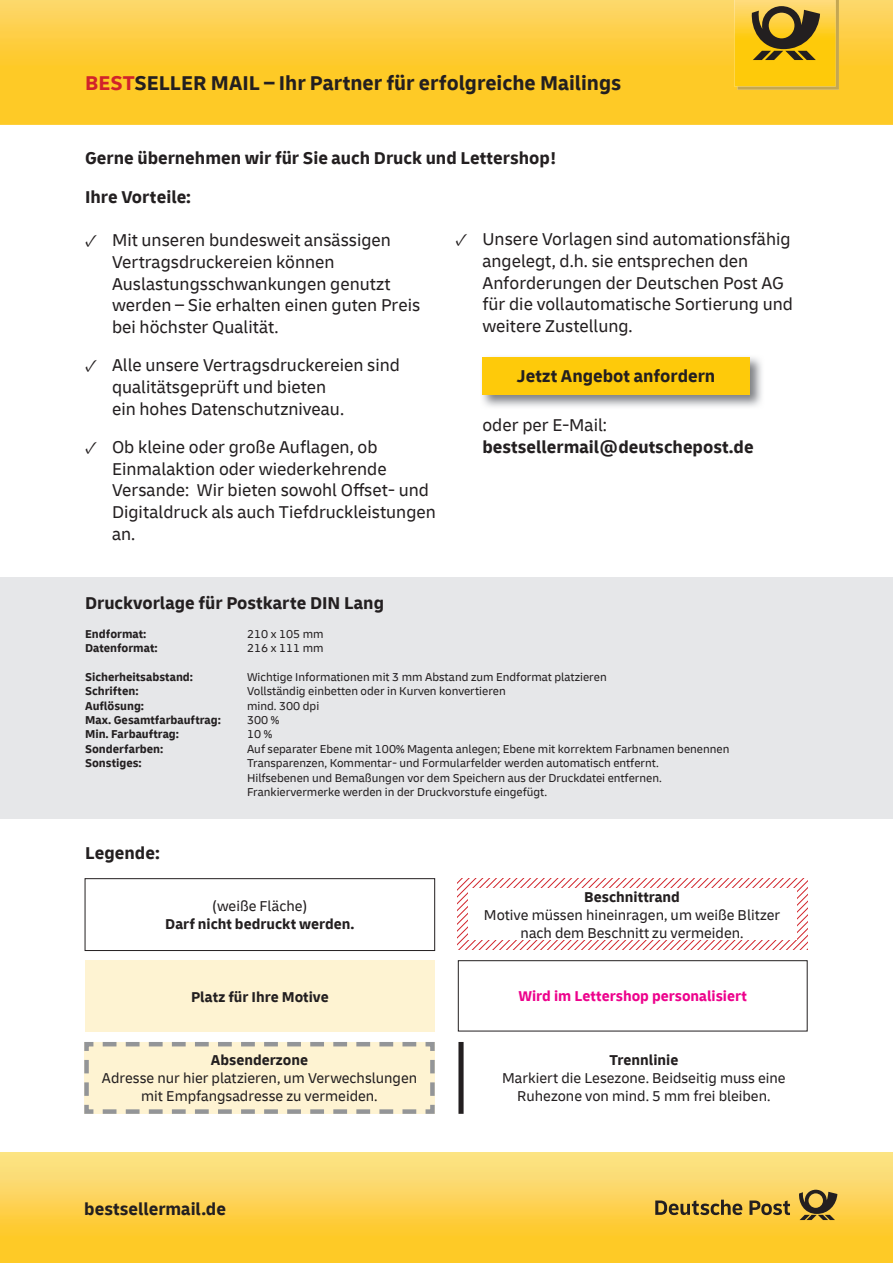
<style>
.page{position:relative;width:893px;height:1263px;background:#fff}
.page>*{position:absolute;margin:0;border:0;box-sizing:border-box;transform-origin:0 0}
.t1{font:700 21px "Delivery";color:#231f20}
.t2{font:18px/21.6px "Delivery";color:#231f20}
.t3{font:700 18px "Delivery";color:#231f20}
.t4{font:15px/18px "Delivery";color:#231f20;text-align:center}
.t5{font:700 15px "Delivery";color:#231f20}
.t6{font:700 15px "Delivery";color:#ed028c}
.t7{font:12px/14.4px "Delivery";color:#231f20}
.t8{font:700 12px "Delivery";color:#231f20}
.s1{color:#d1232a}
.s2{font-family:"Minion Pro"}
</style>
<div class="page">
<img style="left:0;top:0;width:893px;height:125px">
<div style="left:0;top:577px;width:893px;height:242px;background:#e6e7e9"></div>
<div style="left:85px;top:878px;width:350px;height:73px;border:1px solid #231f20"></div>
<div style="left:85px;top:960px;width:350px;height:72px;background:#fef3d2"></div>
<svg style="left:84px;top:1042px;width:351px;height:72px;background:#f4eacc"></svg>
<svg style="left:458px;top:879px;width:349px;height:71px"></svg>
<div style="left:468px;top:889px;width:328px;height:51px;background:#fff"></div>
<img style="left:0;top:1152px;width:893px;height:111px">
<svg style="left:655px;top:1190px;width:182px;height:30px;background:#c4a245"></svg>
<svg style="left:734px;top:0;width:105px;height:90px;background:#cfa928"></svg>
<div style="left:458px;top:1042px;width:6px;height:72px;background:#231f20"></div>
<div style="left:458px;top:960px;width:349px;height:71px;border:1px solid #231f20"></div>
<img style="left:482px;top:357px;width:280px;height:50px">
<div style="left:482px;top:357px;width:268px;height:38px;background:#feca0a"></div>
<p class="t1" style="left:85px;top:69px;width:538px"><span class="s1">BEST</span>SELLER MAIL – Ihr Partner für erfolgreiche Mailings</p>
<p class="t3" style="left:85px;top:146px;width:473px">Gerne übernehmen wir für Sie auch Druck und Lettershop!</p>
<p class="t3" style="left:85px;top:186px;width:108px">Ihre Vorteile:</p>
<p class="t2" style="left:112px;top:229px;width:310px;text-indent:-27px"><span class="s2">✓</span> Mit unseren bundesweit ansässigen<br>Vertragsdruckereien können<br>Auslastungsschwankungen genutzt werden – Sie erhalten einen guten Preis bei höchster Qualität.</p>
<p class="t2" style="left:112px;top:355px;width:290px;text-indent:-27px"><span class="s2">✓</span> Alle unsere Vertragsdruckereien sind qualitätsgeprüft und bieten<br>ein hohes Datenschutzniveau.</p>
<p class="t2" style="left:112px;top:436px;width:325px;text-indent:-27px"><span class="s2">✓</span> Ob kleine oder große Auflagen, ob<br>Einmalaktion oder wiederkehrende<br>Versande: Wir bieten sowohl Offset- und<br>Digitaldruck als auch Tiefdruckleistungen an.</p>
<p class="t2" style="left:482px;top:229px;width:312px;text-indent:-27px"><span class="s2">✓</span> Unsere Vorlagen sind automationsfähig angelegt, d.h. sie entsprechen den Anforderungen der Deutschen Post AG für die vollautomatische Sortierung und weitere Zustellung.</p>
<p class="t3" style="left:517px;top:365px;width:200px">Jetzt Angebot anfordern</p>
<p class="t2" style="left:482px;top:414px;width:126px">oder per E-Mail:</p>
<p class="t3" style="left:482px;top:436px;width:273px">bestsellermail@deutschepost.de</p>
<p class="t3" style="left:85px;top:591px;width:301px">Druckvorlage für Postkarte DIN Lang</p>
<p class="t8" style="left:85px;top:626px;width:63px">Endformat:</p>
<p class="t7" style="left:247px;top:626px;width:78px">210 x 105 mm</p>
<p class="t8" style="left:85px;top:640px;width:74px">Datenformat:</p>
<p class="t7" style="left:247px;top:641px;width:78px">216 x 111 mm</p>
<p class="t8" style="left:85px;top:669px;width:110px">Sicherheitsabstand:</p>
<p class="t7" style="left:247px;top:669px;width:361px">Wichtige Informationen mit 3 mm Abstand zum Endformat platzieren</p>
<p class="t8" style="left:85px;top:683px;width:55px">Schriften:</p>
<p class="t7" style="left:247px;top:684px;width:260px">Vollständig einbetten oder in Kurven konvertieren</p>
<p class="t8" style="left:85px;top:698px;width:61px">Auflösung:</p>
<p class="t7" style="left:247px;top:698px;width:74px">mind. 300 dpi</p>
<p class="t8" style="left:85px;top:712px;width:137px">Max. Gesamtfarbauftrag:</p>
<p class="t7" style="left:247px;top:713px;width:34px">300 %</p>
<p class="t8" style="left:85px;top:727px;width:96px">Min. Farbauftrag:</p>
<p class="t7" style="left:247px;top:727px;width:27px">10 %</p>
<p class="t8" style="left:85px;top:741px;width:80px">Sonderfarben:</p>
<p class="t7" style="left:247px;top:741px;width:484px">Auf separater Ebene mit 100% Magenta anlegen; Ebene mit korrektem Farbnamen benennen</p>
<p class="t8" style="left:85px;top:755px;width:58px">Sonstiges:</p>
<p class="t7" style="left:247px;top:756px;width:416px">Transparenzen, Kommentar- und Formularfelder werden automatisch entfernt.<br>Hilfsebenen und Bemaßungen vor dem Speichern aus der Druckdatei entfernen.<br>Frankiervermerke werden in der Druckvorstufe eingefügt.</p>
<p class="t3" style="left:85px;top:841px;width:76px">Legende:</p>
<p class="t4" style="left:212px;top:897px;width:97px">(weiße Fläche)</p>
<p class="t5" style="left:165px;top:914px;width:191px">Darf nicht bedruckt werden.</p>
<p class="t5" style="left:191px;top:987px;width:139px">Platz für Ihre Motive</p>
<p class="t5" style="left:211px;top:1051px;width:99px">Absenderzone</p>
<p class="t4" style="left:102px;top:1069px;width:317px">Adresse nur hier platzieren, um Verwechslungen mit Empfangsadresse zu vermeiden.</p>
<p class="t3" style="left:84px;top:1198px;width:143px">bestsellermail.de</p>
<p class="t5" style="left:584px;top:887px;width:97px">Beschnittrand</p>
<p class="t4" style="left:484px;top:906px;width:298px">Motive müssen hineinragen, um weiße Blitzer nach dem Beschnitt zu vermeiden.</p>
<p class="t6" style="left:518px;top:987px;width:230px">Wird im Lettershop personalisiert</p>
<p class="t5" style="left:609px;top:1051px;width:70px">Trennlinie</p>
<p class="t4" style="left:502px;top:1069px;width:285px">Markiert die Lesezone. Beidseitig muss eine<br>Ruhezone von mind. 5 mm frei bleiben.</p>
</div>
